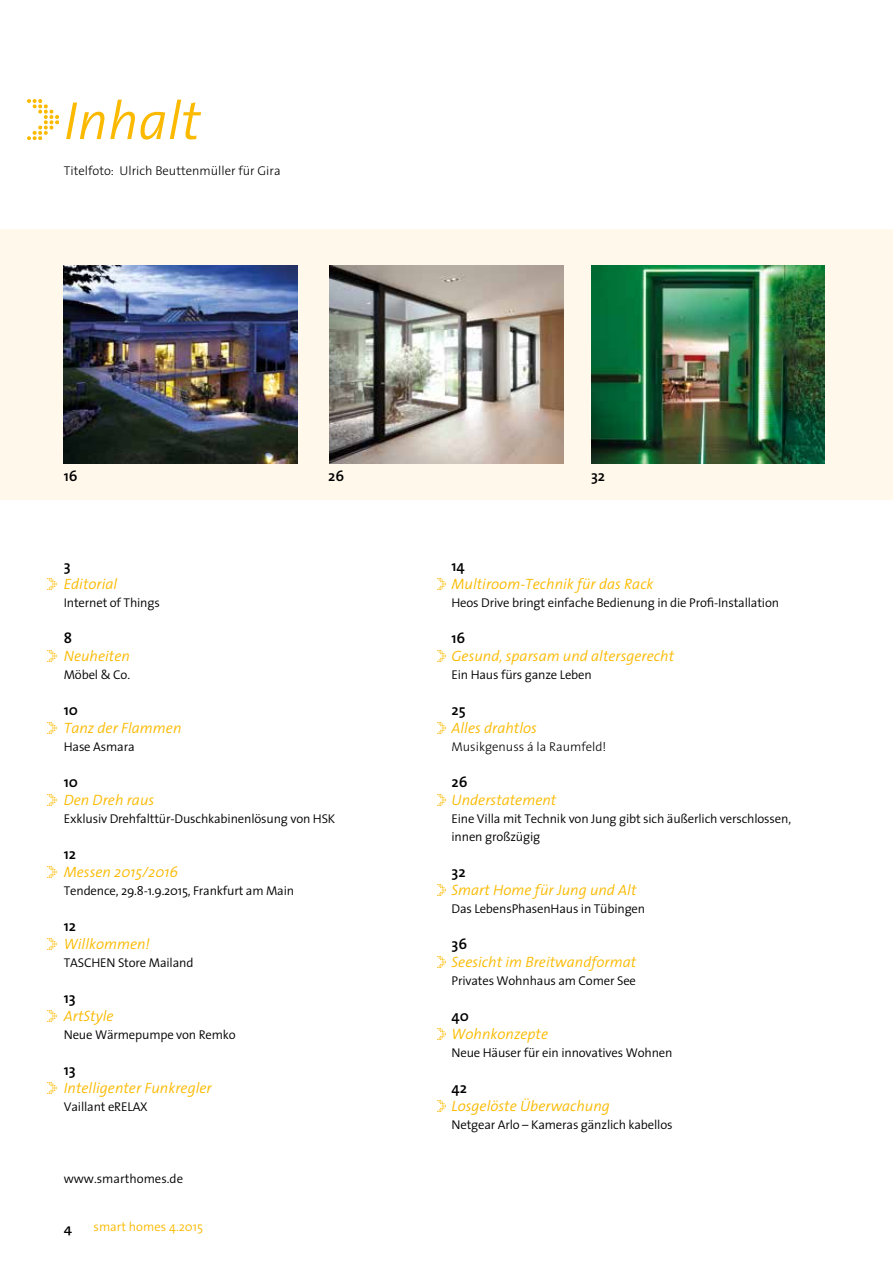
<style>
.page{position:relative;width:893px;height:1263px;background:#fff}
.page>*{position:absolute;margin:0;border:0;box-sizing:border-box;transform-origin:0 0}
.t1{font:italic 300 54px "The Sans";color:#fbba00}
.t2{font:italic 300 15px "The Sans";color:#fbba00}
.t3{font:600 15px "The Sans";color:#000}
.t4{font:300 12.75px/18px "The Sans";letter-spacing:-.015em;color:#000}
.t5{font:300 12.75px "The Sans";color:#000}
.t6{font:300 12.75px "The Sans";color:#fbba00}
.t7{font:600 12.75px "The Sans";color:#000;scale:1.18 1}
</style>
<div class="page">
<div style="left:0;top:229px;width:892px;height:270px;background:#fff8eb"></div>
<img style="left:28px;top:99px;width:30px;height:40px">
<img style="left:329px;top:265px;width:234px;height:198px">
<img style="left:591px;top:265px;width:234px;height:198px">
<img style="left:64px;top:265px;width:234px;height:198px">
<svg style="left:437px;top:578px;width:8px;height:11px"></svg>
<svg style="left:437px;top:650px;width:8px;height:11px"></svg>
<svg style="left:437px;top:722px;width:8px;height:11px"></svg>
<svg style="left:437px;top:794px;width:8px;height:11px"></svg>
<svg style="left:437px;top:884px;width:8px;height:11px"></svg>
<svg style="left:437px;top:956px;width:8px;height:11px"></svg>
<svg style="left:437px;top:1028px;width:8px;height:11px"></svg>
<svg style="left:437px;top:1100px;width:8px;height:11px"></svg>
<svg style="left:48px;top:578px;width:8px;height:11px"></svg>
<svg style="left:48px;top:650px;width:8px;height:11px"></svg>
<svg style="left:48px;top:722px;width:8px;height:11px"></svg>
<svg style="left:48px;top:794px;width:8px;height:11px"></svg>
<svg style="left:48px;top:866px;width:8px;height:11px"></svg>
<svg style="left:48px;top:938px;width:8px;height:11px"></svg>
<svg style="left:48px;top:1010px;width:8px;height:11px"></svg>
<svg style="left:48px;top:1082px;width:8px;height:11px"></svg>
<h1 class="t1" style="left:64px;top:76px;width:138px">Inhalt</h1>
<p class="t5" style="left:64px;top:160px;width:218px">Titelfoto: Ulrich Beuttenmüller für Gira</p>
<p class="t3" style="left:64px;top:463px;width:15px">16</p>
<p class="t3" style="left:328px;top:463px;width:17px">26</p>
<p class="t3" style="left:64px;top:553px;width:8px">3</p>
<p class="t2" style="left:64px;top:572px;width:55px">Editorial</p>
<p class="t4" style="left:64px;top:593px;width:98px">Internet of Things</p>
<p class="t3" style="left:64px;top:625px;width:10px">8</p>
<p class="t2" style="left:64px;top:644px;width:68px">Neuheiten</p>
<p class="t4" style="left:64px;top:665px;width:68px">Möbel &amp; Co.</p>
<p class="t3" style="left:64px;top:697px;width:16px">10</p>
<p class="t2" style="left:64px;top:716px;width:119px">Tanz der Flammen</p>
<p class="t4" style="left:64px;top:737px;width:72px">Hase Asmara</p>
<p class="t3" style="left:64px;top:769px;width:16px">10</p>
<p class="t2" style="left:64px;top:788px;width:92px">Den Dreh raus</p>
<p class="t4" style="left:64px;top:809px;width:273px">Exklusiv Drehfalttür-Duschkabinenlösung von HSK</p>
<p class="t3" style="left:64px;top:841px;width:14px">12</p>
<p class="t2" style="left:64px;top:860px;width:116px">Messen 2015/2016</p>
<p class="t4" style="left:64px;top:881px;width:232px">Tendence, 29.8-1.9.2015, Frankfurt am Main</p>
<p class="t3" style="left:64px;top:913px;width:14px">12</p>
<p class="t2" style="left:64px;top:932px;width:88px">Willkommen!</p>
<p class="t4" style="left:64px;top:953px;width:131px">TASCHEN Store Mailand</p>
<p class="t3" style="left:64px;top:985px;width:14px">13</p>
<p class="t2" style="left:64px;top:1004px;width:51px">ArtStyle</p>
<p class="t4" style="left:64px;top:1025px;width:174px">Neue Wärmepumpe von Remko</p>
<p class="t3" style="left:64px;top:1057px;width:14px">13</p>
<p class="t2" style="left:64px;top:1076px;width:149px">Intelligenter Funkregler</p>
<p class="t4" style="left:64px;top:1097px;width:85px">Vaillant eRELAX</p>
<p class="t4" style="left:64px;top:1169px;width:121px">www.smarthomes.de</p>
<p class="t7" style="left:64px;top:1218px;width:8px">4</p>
<p class="t6" style="left:94px;top:1216px;width:111px">smart homes 4.2015</p>
<p class="t3" style="left:591px;top:463px;width:16px">32</p>
<p class="t3" style="left:451px;top:553px;width:15px">14</p>
<p class="t2" style="left:451px;top:572px;width:203px">Multiroom-Technik für das Rack</p>
<p class="t4" style="left:451px;top:593px;width:329px">Heos Drive bringt einfache Bedienung in die Profi-Installation</p>
<p class="t3" style="left:451px;top:625px;width:15px">16</p>
<p class="t2" style="left:451px;top:644px;width:224px">Gesund, sparsam und altersgerecht</p>
<p class="t4" style="left:451px;top:665px;width:142px">Ein Haus fürs ganze Leben</p>
<p class="t3" style="left:451px;top:697px;width:16px">25</p>
<p class="t2" style="left:451px;top:716px;width:87px">Alles drahtlos</p>
<p class="t5" style="left:451px;top:736px;width:156px">Musikgenuss á la Raumfeld!</p>
<p class="t3" style="left:451px;top:769px;width:17px">26</p>
<p class="t2" style="left:451px;top:788px;width:106px">Understatement</p>
<p class="t4" style="left:451px;top:809px;width:341px">Eine Villa mit Technik von Jung gibt sich äußerlich verschlossen, innen großzügig</p>
<p class="t3" style="left:451px;top:859px;width:16px">32</p>
<p class="t2" style="left:451px;top:878px;width:186px">Smart Home für Jung und Alt</p>
<p class="t4" style="left:451px;top:899px;width:195px">Das LebensPhasenHaus in Tübingen</p>
<p class="t3" style="left:451px;top:931px;width:17px">36</p>
<p class="t2" style="left:451px;top:950px;width:186px">Seesicht im Breitwandformat</p>
<p class="t4" style="left:451px;top:971px;width:186px">Privates Wohnhaus am Comer See</p>
<p class="t3" style="left:451px;top:1003px;width:19px">40</p>
<p class="t2" style="left:451px;top:1022px;width:98px">Wohnkonzepte</p>
<p class="t4" style="left:451px;top:1043px;width:222px">Neue Häuser für ein innovatives Wohnen</p>
<p class="t3" style="left:451px;top:1075px;width:17px">42</p>
<p class="t2" style="left:451px;top:1094px;width:160px">Losgelöste Überwachung</p>
<p class="t4" style="left:451px;top:1115px;width:223px">Netgear Arlo – Kameras gänzlich kabellos</p>
</div>
